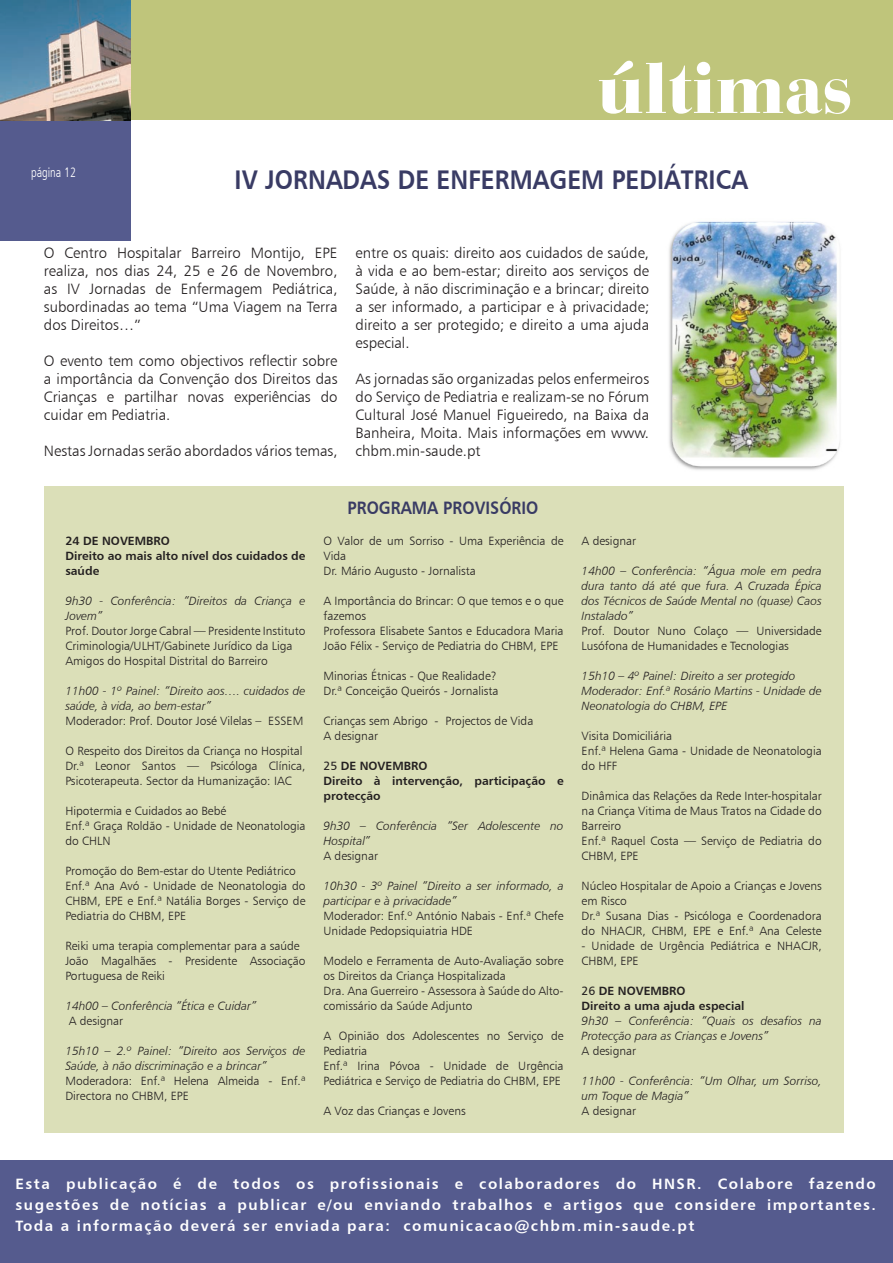
<style>
.page{position:relative;width:893px;height:1263px;background:#fff}
.page>*{position:absolute;margin:0;border:0;box-sizing:border-box;transform-origin:0 0}
.t1{font:900 75px "Bauer Bodoni BT";letter-spacing:.005em;color:#fff}
.t2{font:27px "Humanist 777 BT Bold B";letter-spacing:.005em;color:#393b64;scale:.9 1}
.t3{font:18px "Humanist 777 BT Bold B";letter-spacing:.005em;color:#393b64;scale:.9 1}
.t4{font:15px/18px "Humanist 777 BT Light B";color:#231f20;text-align:justify}
.t5{font:15px/21px "Humanist 777 BT Bold B";letter-spacing:.1em;color:#fff;text-align:justify}
.t6{font:13.5px "Frut";color:#fff;scale:.9 1}
.t7{font:12px/15px "Humanist 777 BT Light B";color:#231f20}
.t8{font:12px/15px "Humanist 777 BT Light Italic B";color:#231f20}
.t9{font:12px/15px "Humanist 777 BT Bold B";color:#231f20}
.s1{font-family:"Humanist 777 BT Roman B"}
</style>
<div class="page">
<div style="left:0;top:120px;width:131px;height:120px;background:#555b8e"></div>
<div style="left:0;top:0;width:893px;height:120px;background:#bfc57b"></div>
<div style="left:0;top:1161px;width:893px;height:102px;background:#555b8e"></div>
<img style="left:0;top:0;width:131px;height:120px">
<div style="left:44px;top:486px;width:800px;height:646px;background:#dbdfb8"></div>
<img style="left:669px;top:221px;width:171px;height:249px">
<h1 class="t1" style="left:598px;top:41px;width:256px">últimas</h1>
<p class="t6" style="left:31px;top:164px;width:51px">página 12</p>
<h2 class="t2" style="left:235px;top:162px;width:572px">IV JORNADAS DE ENFERMAGEM PEDIÁTRICA</h2>
<p class="t4" style="left:44px;top:244px;width:295px">O Centro Hospitalar Barreiro Montijo, EPE realiza, nos dias 24, 25 e 26 de Novembro, as IV Jornadas de Enfermagem Pediátrica, subordinadas ao tema “Uma Viagem na Terra dos Direitos…”</p>
<p class="t4" style="left:44px;top:352px;width:295px">O evento tem como objectivos reflectir sobre a importância da Convenção dos Direitos das Crianças e partilhar novas experiências do cuidar em Pediatria.</p>
<p class="t4" style="left:44px;top:442px;width:295px">Nestas Jornadas serão abordados vários temas,</p>
<p class="t4" style="left:356px;top:244px;width:295px">entre os quais: direito aos cuidados de saúde, à vida e ao bem-estar; direito aos serviços de Saúde, à não discriminação e a brincar; direito a ser informado, a participar e à privacidade; direito a ser protegido; e direito a uma ajuda especial.</p>
<p class="t4" style="left:356px;top:370px;width:295px">As jornadas são organizadas pelos enfermeiros do Serviço de Pediatria e realizam-se no Fórum Cultural José Manuel Figueiredo, na Baixa da Banheira, Moita. Mais informações em www. chbm.min-saude.pt</p>
<h3 class="t3" style="left:347px;top:497px;width:214px">PROGRAMA PROVISÓRIO</h3>
<p class="t9" style="left:65px;top:533px;width:242px">24 DE NOVEMBRO<br>Direito ao mais alto nível dos cuidados de saúde</p>
<p class="t8" style="left:65px;top:593px;width:242px">9h30 - Conferência: “Direitos da Criança e<br>Jovem”</p>
<p class="t7" style="left:65px;top:623px;width:242px">Prof. Doutor Jorge Cabral — Presidente Instituto<br>Criminologia/ULHT/Gabinete Jurídico da Liga<br>Amigos do Hospital Distrital do Barreiro</p>
<p class="t8" style="left:65px;top:683px;width:242px">11h00 - 1º Painel: “Direito aos…. cuidados de saúde, à vida, ao bem-estar”</p>
<p class="t7" style="left:65px;top:713px;width:239px">Moderador: Prof. Doutor José Vilelas – ESSEM</p>
<p class="t7" style="left:65px;top:743px;width:242px">O Respeito dos Direitos da Criança no Hospital<br>Dr.ª Leonor Santos — Psicóloga Clínica,<br>Psicoterapeuta. Sector da Humanização: IAC</p>
<p class="t7" style="left:65px;top:803px;width:242px">Hipotermia e Cuidados ao Bebé<br>Enf.ª Graça Roldão - Unidade de Neonatologia do CHLN</p>
<p class="t7" style="left:65px;top:863px;width:242px">Promoção do Bem-estar do Utente Pediátrico Enf.ª Ana Avó - Unidade de Neonatologia do CHBM, EPE e Enf.ª Natália Borges - Serviço de Pediatria do CHBM, EPE</p>
<p class="t7" style="left:65px;top:938px;width:242px">Reiki uma terapia complementar para a saúde<br>João Magalhães - Presidente Associação<br>Portuguesa de Reiki</p>
<p class="t8" style="left:65px;top:998px;width:192px">14h00 – Conferência “Ética e Cuidar”</p>
<p class="t7" style="left:69px;top:1013px;width:56px">A designar</p>
<p class="t8" style="left:65px;top:1043px;width:242px">15h10 – 2.º Painel: “Direito aos Serviços de<br>Saúde, à não discriminação e a brincar”</p>
<p class="t7" style="left:65px;top:1073px;width:242px">Moderadora: Enf.ª Helena Almeida - Enf.ª<br>Directora no CHBM, EPE</p>
<p class="t7" style="left:323px;top:533px;width:242px">O Valor de um Sorriso - Uma Experiência de<br>Vida<br>Dr. Mário Augusto - Jornalista</p>
<p class="t7" style="left:323px;top:593px;width:242px">A Importância do Brincar: O que temos e o que fazemos<br>Professora Elisabete Santos e Educadora Maria João Félix - Serviço de Pediatria do CHBM, EPE</p>
<p class="t7" style="left:323px;top:668px;width:177px">Minorias Étnicas - Que Realidade?<br>Dr.ª Conceição Queirós - Jornalista</p>
<p class="t7" style="left:323px;top:713px;width:211px">Crianças sem Abrigo - Projectos de Vida<br>A designar</p>
<p class="t9" style="left:323px;top:758px;width:242px"><span class="s1">25</span> DE NOVEMBRO<br>Direito à intervenção, participação e protecção</p>
<p class="t8" style="left:323px;top:818px;width:242px">9h30 – Conferência “Ser Adolescente no<br>Hospital”</p>
<p class="t7" style="left:323px;top:848px;width:56px">A designar</p>
<p class="t8" style="left:323px;top:878px;width:242px">10h30 - 3º Painel “Direito a ser informado, a participar e à privacidade”</p>
<p class="t7" style="left:323px;top:908px;width:242px">Moderador: Enf.º António Nabais - Enf.ª Chefe<br>Unidade Pedopsiquiatria HDE</p>
<p class="t7" style="left:323px;top:953px;width:242px">Modelo e Ferramenta de Auto-Avaliação sobre os Direitos da Criança Hospitalizada<br>Dra. Ana Guerreiro - Assessora à Saúde do Alto&shy;comissário da Saúde Adjunto</p>
<p class="t7" style="left:323px;top:1028px;width:242px">A Opinião dos Adolescentes no Serviço de Pediatria<br>Enf.ª Irina Póvoa - Unidade de Urgência Pediátrica e Serviço de Pediatria do CHBM, EPE</p>
<p class="t7" style="left:323px;top:1103px;width:144px">A Voz das Crianças e Jovens</p>
<p class="t7" style="left:582px;top:533px;width:56px">A designar</p>
<p class="t8" style="left:582px;top:563px;width:242px;text-align:justify">14h00 – Conferência: “Água mole em pedra dura tanto dá até que fura. A Cruzada Épica dos Técnicos de Saúde Mental no (quase) Caos Instalado”</p>
<p class="t7" style="left:582px;top:623px;width:242px">Prof. Doutor Nuno Colaço — Universidade<br>Lusófona de Humanidades e Tecnologias</p>
<p class="t8" style="left:582px;top:668px;width:242px">15h10 – 4º Painel: Direito a ser protegido<br>Moderador: Enf.ª Rosário Martins - Unidade de<br>Neonatologia do CHBM, EPE</p>
<p class="t7" style="left:582px;top:728px;width:242px">Visita Domiciliária<br>Enf.ª Helena Gama - Unidade de Neonatologia do HFF</p>
<p class="t7" style="left:582px;top:788px;width:242px">Dinâmica das Relações da Rede Inter-hospitalar na Criança Vitima de Maus Tratos na Cidade do<br>Barreiro<br>Enf.ª Raquel Costa — Serviço de Pediatria do<br>CHBM, EPE</p>
<p class="t7" style="left:582px;top:878px;width:242px">Núcleo Hospitalar de Apoio a Crianças e Jovens em Risco<br>Dr.ª Susana Dias - Psicóloga e Coordenadora do NHACJR, CHBM, EPE e Enf.ª Ana Celeste</p>
<p class="t7" style="left:582px;top:938px;width:242px">- Unidade de Urgência Pediátrica e NHACJR,<br>CHBM, EPE</p>
<p class="t9" style="left:582px;top:983px;width:164px"><span class="s1">26</span> DE NOVEMBRO<br>Direito a uma ajuda especial</p>
<p class="t8" style="left:582px;top:1013px;width:242px">9h30 – Conferência: “Quais os desafios na<br>Protecção para as Crianças e Jovens”</p>
<p class="t7" style="left:582px;top:1043px;width:56px">A designar</p>
<p class="t8" style="left:582px;top:1073px;width:242px">11h00 - Conferência: “Um Olhar, um Sorriso, um Toque de Magia”</p>
<p class="t7" style="left:582px;top:1103px;width:56px">A designar</p>
<p class="t5" style="left:16px;top:1173px;width:862px">Esta publicação é de todos os profissionais e colaboradores do HNSR. Colabore fazendo sugestões de notícias a publicar e/ou enviando trabalhos e artigos que considere importantes.<br>Toda a informação deverá ser enviada para: comunicacao@chbm.min-saude.pt</p>
</div>
